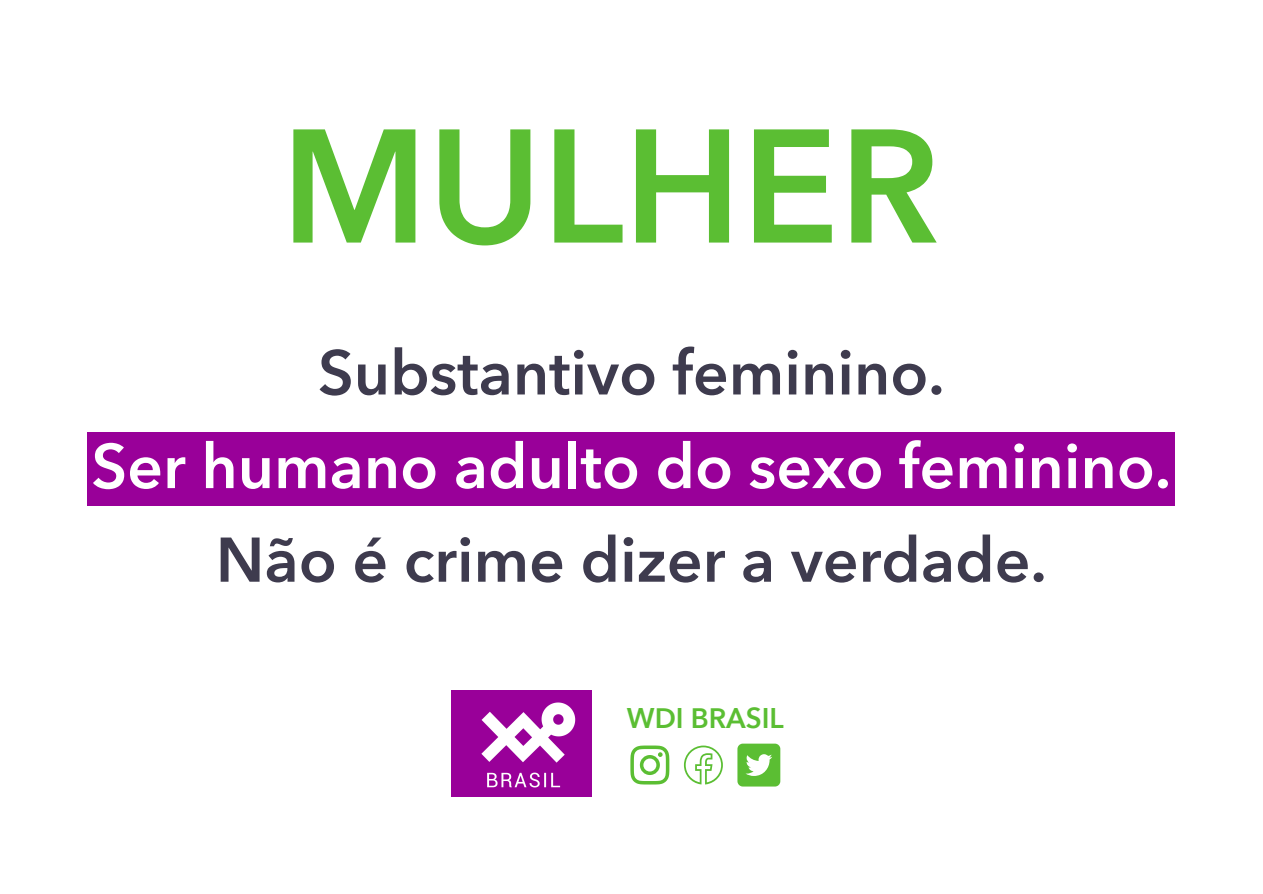
<style>
.page{position:relative;width:1263px;height:894px;background:#fff}
.page>*{position:absolute;margin:0;border:0;box-sizing:border-box;transform-origin:0 0}
.t1{font:600 159.75px "Avenir Next";color:#5bbe33}
.t2{font:600 62.4px "Avenir Next";color:#3e3b4e}
.t3{font:600 62.4px "Avenir Next";color:#fff}
.t4{font:600 27.75px "Avenir Next";color:#5bbe33}
</style>
<div class="page">
<div style="left:87px;top:432px;width:1088px;height:73px;background:#909"></div>
<img style="left:451px;top:690px;width:140px;height:106px">
<svg style="left:630px;top:745px;width:39px;height:39px"></svg>
<svg style="left:684px;top:745px;width:39px;height:39px"></svg>
<div style="left:737px;top:743px;width:43px;height:43px;background:#5bbe33;border-radius:5px"></div>
<svg style="left:745px;top:754px;width:27px;height:21px"></svg>
<p class="t1" style="left:281px;top:83px;width:660px">MULHER</p>
<p class="t2" style="left:318px;top:332px;width:628px">Substantivo feminino.</p>
<p class="t3" style="left:91px;top:425px;width:1081px">Ser humano adulto do sexo feminino.</p>
<p class="t2" style="left:216px;top:519px;width:832px">Não é crime dizer a verdade.</p>
<p class="t4" style="left:627px;top:700px;width:158px">WDI BRASIL</p>
</div>
